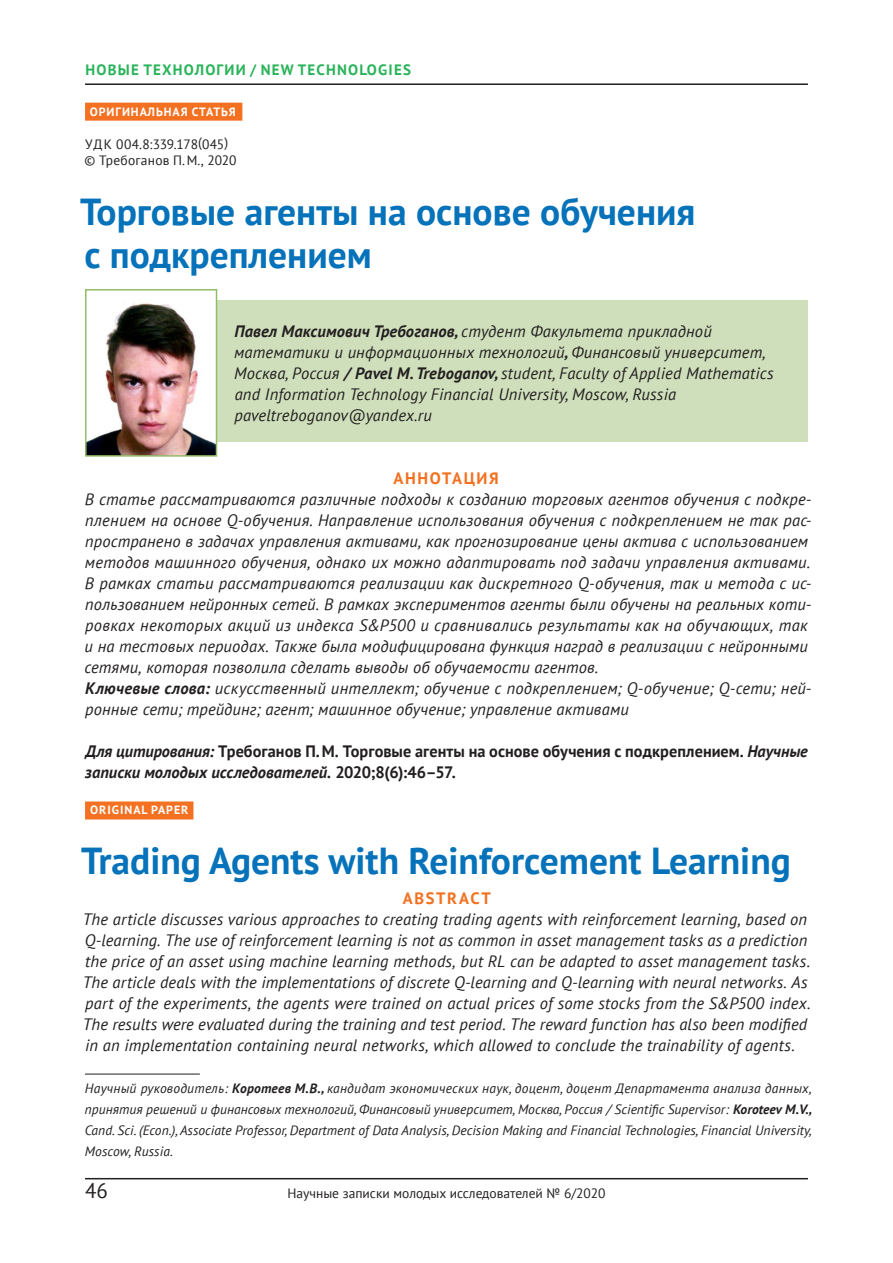
<style>
.page{position:relative;width:893px;height:1263px;background:#fff}
.page>*{position:absolute;margin:0;border:0;box-sizing:border-box;transform-origin:0 0}
.t1{font:700 37.5px/42.8px "PT Sans";color:#0572ba}
.t2{font:21px "PT Sans";color:#231f20}
.t3{font:italic 16.5px/21px "PT Sans";letter-spacing:.01em;color:#231f20}
.t4{font:700 16.5px/21px "PT Sans";letter-spacing:.005em;color:#231f20}
.t5{font:700 16.5px "PT Sans";letter-spacing:.1em;color:#f37121}
.t6{font:700 15px "PT Sans";letter-spacing:.08em;color:#29b359}
.t7{font:italic 13.5px/21px "PT Sans";letter-spacing:.005em;color:#231f20;text-align:justify}
.t8{font:13.5px/16.5px "PT Sans";color:#231f20}
.t9{font:700 12px "PT Sans";letter-spacing:.08em;color:#fff}
.s1{font-weight:700}
.s2{font-style:italic}
</style>
<div class="page">
<hr style="left:85px;top:1178px;width:723px;height:1px;background:#231f20">
<hr style="left:85px;top:83px;width:723px;height:2px;background:#231f20">
<div style="left:85px;top:300px;width:723px;height:142px;background:#cfdfbb"></div>
<div style="left:85px;top:103px;width:157px;height:18px;background:#f37121"></div>
<div style="left:85px;top:801px;width:108px;height:18px;background:#f37121"></div>
<img style="left:88px;top:300px;width:126px;height:154px">
<div style="left:85px;top:289px;width:132px;height:168px;border:2px solid #93bc68"></div>
<hr style="left:85px;top:1074px;width:115px;height:1px;background:#231f20">
<p class="t6" style="left:86px;top:60px;width:79px">НОВЫЕ ТЕХНОЛО</p>
<p class="t6" style="left:217px;top:60px;width:196px">ГИИ / NEW TECHNOLOGIES</p>
<p class="t9" style="left:90px;top:103px;width:9px">ОРИ</p>
<p class="t9" style="left:116px;top:103px;width:16px">ГИНАЛ</p>
<p class="t9" style="left:156px;top:103px;width:81px">ЬНАЯ СТАТЬЯ</p>
<p class="t8" style="left:85px;top:135px;width:153px">УДК 004.8:339.178(045) © Требоганов П.М., 2020</p>
<h1 class="t1" style="left:80px;top:190px;width:617px">Торговые агенты на основе обучения с подкреплением</h1>
<p class="t3" style="left:234px;top:321px;width:541px"><span class="s1">Павел Максимович Требоганов,</span> студент Факультета прикладной математики и информационных технологий<span class="s1">,</span> Финансовый университет, Москва, Россия <span class="s1">/ Pavel M.Treboganov,</span> student, Faculty of Applied Mathematics and Information Technology Financial University, Moscow, Russia paveltreboganov@yandex.ru</p>
<p class="t5" style="left:394px;top:468px;width:13px">АННО</p>
<p class="t5" style="left:442px;top:468px;width:58px">ТАЦИЯ</p>
<p class="t3" style="left:84px;top:489px;width:729px">В статье рассматриваются различные подходы к созданию торговых агентов обучения с подкре&shy;плением на основе Q-обучения. Направление использования обучения с подкреплением не так рас&shy;пространено в задачах управления активами, как прогнозирование цены актива с использованием методов машинного обучения, однако их можно адаптировать под задачи управления активами.<br>В рамках статьи рассматриваются реализации как дискретного Q-обучения, так и метода с ис&shy;пользованием нейронных сетей. В рамках экспериментов агенты были обучены на реальных коти&shy;ровках некоторых акций из индекса S&amp;P500 и сравнивались результаты как на обучающих, так и на тестовых периодах. Также была модифицирована функция наград в реализации с нейронными сетями, которая позволила сделать выводы об обучаемости агентов.<br><span class="s1">Ключевые слова:</span> искусственный интеллект; обучение с подкреплением; Q-обучение; Q-сети; ней&shy;ронные сети; трейдинг; агент; машинное обучение; управление активами</p>
<p class="t4" style="left:85px;top:741px;width:724px"><span class="s2">Для цитирования:</span> Требоганов П.М. Торговые агенты на основе обучения с подкреплением. <span class="s2">Научные записки молодых исследователей.</span> 2020;8(6):46–57.</p>
<p class="t9" style="left:90px;top:802px;width:100px">ORIGINAL PAPER</p>
<h1 class="t1" style="left:81px;top:839px;width:711px">Trading Agents with Reinforcement Learning</h1>
<p class="t5" style="left:403px;top:888px;width:89px">ABSTRACT</p>
<p class="t3" style="left:83px;top:909px;width:729px">The article discusses various approaches to creating trading agents with reinforcement learning, based on Q-learning. The use of reinforcement learning is not as common in asset management tasks as a prediction the price of an asset using machine learning methods, but RL can be adapted to asset management tasks.<br>The article deals with the implementations of discrete Q-learning and Q-learning with neural networks. As part of the experiments, the agents were trained on actual prices of some stocks from the S&amp;P500 index.<br>The results were evaluated during the training and test period. The reward function has also been modified in an implementation containing neural networks, which allowed to conclude the trainability of agents.</p>
<p class="t7" style="left:85px;top:1078px;width:729px">Научный руководитель: <span class="s1">Коротеев М.В.,</span> кандидат экономических наук, доцент, доцент Департамента анализа данных, принятия решений и финансовых технологий, Финансовый университет, Москва, Россия / Scientific Supervisor: <span class="s1">Koroteev M.V., </span>Cand. Sci. (Econ.), Associate Professor, Department of Data Analysis, Decision Making and Financial Technologies, Financial University, Moscow, Russia.</p>
<p class="t2" style="left:85px;top:1177px;width:24px">46</p>
<p class="t8" style="left:287px;top:1185px;width:320px">Научные записки молодых исследователей № 6/2020</p>
</div>
